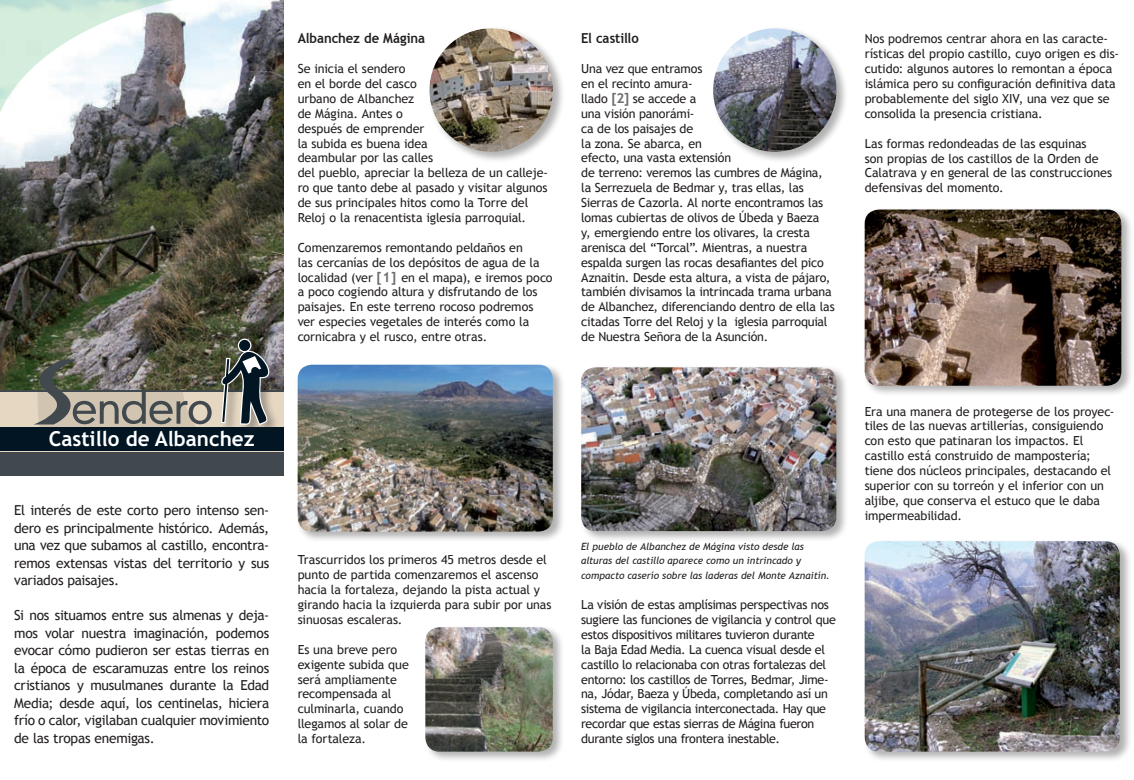
<style>
.page{position:relative;width:1134px;height:780px;background:#fff}
.page>*{position:absolute;margin:0;border:0;box-sizing:border-box;transform-origin:0 0}
.t1{font:700 20.62px "Trebuchet MS";color:#fff}
.t2{font:13.75px/17.5px "Trebuchet MS";letter-spacing:-.02em;color:#231f20;text-align:justify}
.t3{font:700 13.75px "Trebuchet MS";letter-spacing:-.005em;color:#231f20;scale:.95 1}
.t4{font:12.5px/14.9px "Trebuchet MS";letter-spacing:-.01em;color:#231f20}
.t5{font:italic 10px/14.9px "Trebuchet MS";color:#231f20}
.s1{font-weight:700;font-size:13.75px;color:#6c6d70}
</style>
<div class="page">
<img style="left:0;top:0;width:283px;height:389px">
<svg style="left:0;top:0;width:275px;height:152px"></svg>
<div style="left:296px;top:362px;width:274px;height:186px;background:#231f20;opacity:.35"></div>
<img style="left:298px;top:364px;width:255px;height:167px">
<div style="left:428px;top:26px;width:142px;height:142px;background:#231f20;opacity:.35"></div>
<img style="left:429px;top:28px;width:124px;height:124px;border-radius:62px">
<div style="left:712px;top:26px;width:142px;height:142px;background:#231f20;opacity:.35"></div>
<img style="left:713px;top:28px;width:123px;height:124px;border-radius:62px">
<div style="left:0;top:391px;width:283px;height:83px;background:#e5d7c2"></div>
<svg style="left:34px;top:360px;width:178px;height:67px;background:#878478"></svg>
<div style="left:0;top:427px;width:283px;height:23px;background:#011622"></div>
<div style="left:0;top:452px;width:283px;height:23px;background:#41494e"></div>
<hr style="left:0;top:389px;width:283px;height:2px;background:#41494e">
<div style="left:219px;top:336px;width:67px;height:106px;background:#231f20;opacity:.35"></div>
<svg style="left:221px;top:338px;width:48px;height:87px;background:#646a66"></svg>
<div style="left:424px;top:625px;width:146px;height:143px;background:#231f20;opacity:.35"></div>
<img style="left:425px;top:627px;width:128px;height:124px">
<div style="left:580px;top:365px;width:274px;height:182px;background:#231f20;opacity:.35"></div>
<img style="left:581px;top:367px;width:255px;height:164px">
<div style="left:863px;top:207px;width:271px;height:195px;background:#231f20;opacity:.35"></div>
<img style="left:865px;top:209px;width:256px;height:177px">
<div style="left:863px;top:539px;width:271px;height:229px;background:#231f20;opacity:.35"></div>
<img style="left:865px;top:541px;width:255px;height:210px">
<p class="t3" style="left:298px;top:30px;width:136px">Albanchez de Mágina</p>
<p class="t4" style="left:298px;top:61px;width:252px">Se inicia el sendero<br>en el borde del casco<br>urbano de Albanchez<br>de Mágina. Antes o<br>después de emprender<br>la subida es buena idea<br>deambular por las calles<br>del pueblo, apreciar la belleza de un calleje&shy;ro que tanto debe al pasado y visitar algunos de sus principales hitos como la Torre del<br>Reloj o la renacentista iglesia parroquial.</p>
<p class="t4" style="left:298px;top:240px;width:256px">Comenzaremos remontando peldaños en<br>las cercanías de los depósitos de agua de la localidad (ver <span class="s1">[1]</span> en el mapa), e iremos poco a poco cogiendo altura y disfrutando de los paisajes. En este terreno rocoso podremos ver especies vegetales de interés como la cornicabra y el rusco, entre otras.</p>
<p class="t3" style="left:581px;top:30px;width:62px">El castillo</p>
<p class="t4" style="left:581px;top:61px;width:255px">Una vez que entramos<br>en el recinto amura-<br>llado <span class="s1">[2]</span> se accede a<br>una visión panorámi-<br>ca de los paisajes de<br>la zona. Se abarca, en<br>efecto, una vasta extensión<br>de terreno: veremos las cumbres de Mágina, la Serrezuela de Bedmar y, tras ellas, las Sierras de Cazorla. Al norte encontramos las lomas cubiertas de olivos de Úbeda y Baeza<br>y, emergiendo entre los olivares, la cresta arenisca del “Torcal”. Mientras, a nuestra espalda surgen las rocas desafiantes del pico Aznaitin. Desde esta altura, a vista de pájaro, también divisamos la intrincada trama urbana de Albanchez, diferenciando dentro de ella las citadas Torre del Reloj y la iglesia parroquial de Nuestra Señora de la Asunción.</p>
<h1 class="t1" style="left:49px;top:425px;width:207px">Castillo de Albanchez</h1>
<p class="t2" style="left:14px;top:501px;width:257px">El interés de este corto pero intenso sen&shy;dero es principalmente histórico. Además, una vez que subamos al castillo, encontra&shy;remos extensas vistas del territorio y sus variados paisajes.</p>
<p class="t2" style="left:14px;top:606px;width:257px">Si nos situamos entre sus almenas y deja&shy;mos volar nuestra imaginación, podemos evocar cómo pudieron ser estas tierras en la época de escaramuzas entre los reinos cristianos y musulmanes durante la Edad Media; desde aquí, los centinelas, hiciera frío o calor, vigilaban cualquier movimiento de las tropas enemigas.</p>
<p class="t4" style="left:298px;top:552px;width:255px">Trascurridos los primeros 45 metros desde el punto de partida comenzaremos el ascenso hacia la fortaleza, dejando la pista actual y girando hacia la izquierda para subir por unas sinuosas escaleras.</p>
<p class="t4" style="left:298px;top:642px;width:113px">Es una breve pero exigente subida que será ampliamente recompensada al culminarla, cuando llegamos al solar de la fortaleza.</p>
<p class="t5" style="left:581px;top:538px;width:250px">El pueblo de Albanchez de Mágina visto desde las alturas del castillo aparece como un intrincado y compacto caserío sobre las laderas del Monte Aznaitín.</p>
<p class="t4" style="left:581px;top:597px;width:256px">La visión de estas amplísimas perspectivas nos sugiere las funciones de vigilancia y control que estos dispositivos militares tuvieron durante<br>la Baja Edad Media. La cuenca visual desde el castillo lo relacionaba con otras fortalezas del entorno: los castillos de Torres, Bedmar, Jime&shy;na, Jódar, Baeza y Úbeda, completando así un sistema de vigilancia interconectada. Hay que recordar que estas sierras de Mágina fueron durante siglos una frontera inestable.</p>
<p class="t4" style="left:865px;top:32px;width:256px">Nos podremos centrar ahora en las caracte&shy;rísticas del propio castillo, cuyo origen es dis&shy;cutido: algunos autores lo remontan a época islámica pero su configuración definitiva data probablemente del siglo XIV, una vez que se consolida la presencia cristiana.</p>
<p class="t4" style="left:865px;top:136px;width:249px">Las formas redondeadas de las esquinas<br>son propias de los castillos de la Orden de Calatrava y en general de las construcciones defensivas del momento.</p>
<p class="t4" style="left:865px;top:404px;width:251px">Era una manera de protegerse de los proyec&shy;tiles de las nuevas artillerías, consiguiendo con esto que patinaran los impactos. El castillo está construido de mampostería; tiene dos núcleos principales, destacando el superior con su torreón y el inferior con un aljibe, que conserva el estuco que le daba impermeabilidad.</p>
</div>
